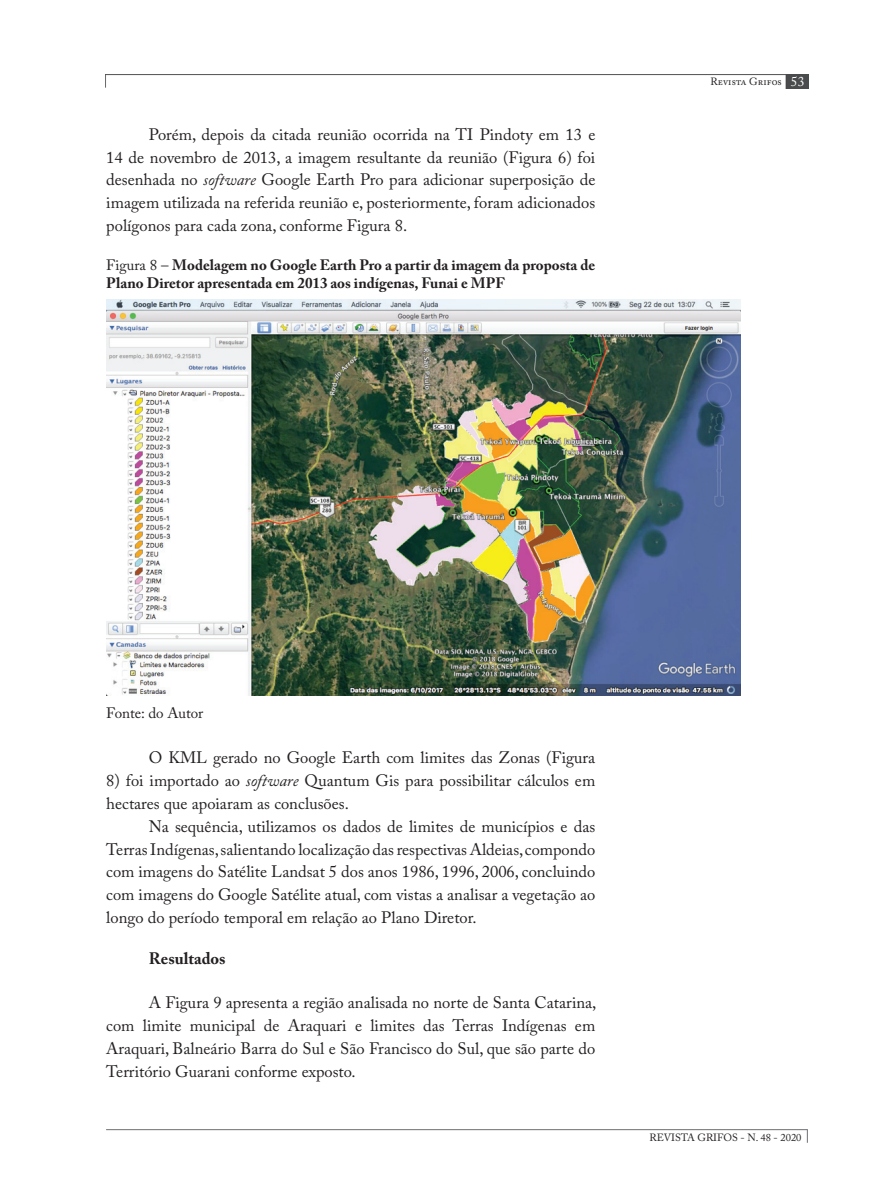
<style>
.page{position:relative;width:893px;height:1191px;background:#fff}
.page>*{position:absolute;margin:0;border:0;box-sizing:border-box;transform-origin:0 0}
.t1{font:16.5px/22.8px "Adobe Caslon Pro";color:#231f20;text-align:justify}
.t2{font:700 16.5px "Adobe Caslon Pro";color:#231f20}
.t3{font:700 15px/18px "Adobe Caslon Pro";color:#231f20}
.t4{font:15px "Adobe Caslon Pro";color:#231f20}
.t5{font:10.5px "Adobe Caslon Pro";color:#231f20}
.s1{font-style:italic}
.s2{font-weight:400}
.s3{font-size:13.5px;color:#fff}
</style>
<div class="page">
<img style="left:105px;top:74px;width:704px;height:14px">
<img style="left:106px;top:1129px;width:702px;height:13px">
<img style="left:106px;top:299px;width:634px;height:396px">
<p class="t1" style="left:106px;top:123px;width:491px;text-indent:43px">Porém, depois da citada reunião ocorrida na TI Pindoty em 13 e 14 de novembro de 2013, a imagem resultante da reunião (Figura 6) foi desenhada no <span class="s1">software</span> Google Earth Pro para adicionar superposição de imagem utilizada na referida reunião e, posteriormente, foram adicionados polígonos para cada zona, conforme Figura 8.</p>
<p class="t3" style="left:106px;top:256px;width:490px"><span class="s2">Figura 8 –</span> Modelagem no Google Earth Pro a partir da imagem da proposta de<br>Plano Diretor apresentada em 2013 aos indígenas, Funai e MPF</p>
<p class="t5" style="left:710px;top:75px;width:96px">Revista Grifos <span class="s3">53</span></p>
<p class="t4" style="left:106px;top:704px;width:99px">Fonte: do Autor</p>
<p class="t1" style="left:149px;top:746px;width:448px">O KML gerado no Google Earth com limites das Zonas (Figura</p>
<p class="t1" style="left:106px;top:769px;width:490px">8) foi importado ao <span class="s1">software</span> Quantum Gis para possibilitar cálculos em hectares que apoiaram as conclusões.</p>
<p class="t1" style="left:106px;top:814px;width:490px;text-indent:43px">Na sequência, utilizamos os dados de limites de municípios e das Terras Indígenas, salientando localização das respectivas Aldeias, compondo com imagens do Satélite Landsat 5 dos anos 1986, 1996, 2006, concluindo com imagens do Google Satélite atual, com vistas a analisar a vegetação ao longo do período temporal em relação ao Plano Diretor.</p>
<p class="t2" style="left:149px;top:948px;width:78px">Resultados</p>
<p class="t1" style="left:106px;top:991px;width:492px;text-indent:43px">A Figura 9 apresenta a região analisada no norte de Santa Catarina, com limite municipal de Araquari e limites das Terras Indígenas em Araquari, Balneário Barra do Sul e São Francisco do Sul, que são parte do Território Guarani conforme exposto.</p>
<p class="t5" style="left:649px;top:1131px;width:153px">REVISTA GRIFOS - N. 48 - 2020</p>
</div>
